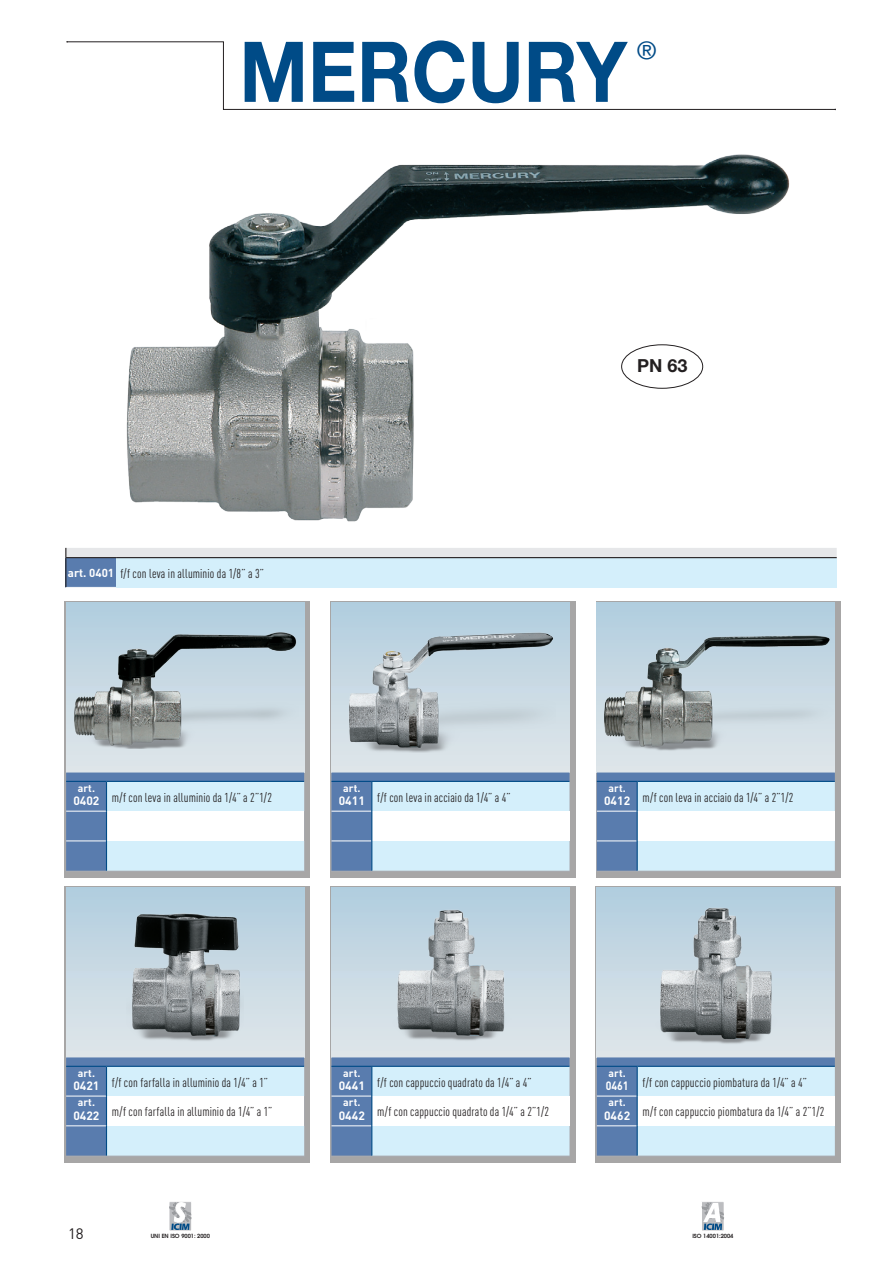
<style>
.page{position:relative;width:893px;height:1263px;background:#fff}
.page>*{position:absolute;margin:0;border:0;box-sizing:border-box;transform-origin:0 0}
.t1{font:700 84px "Helvetica Neue CE";color:#004b87;scale:.9 1}
.t2{font:700 18px "Helvetica Neue CE";color:#231f20}
.t3{font:15px "DIN";color:#231f20}
.t4{font:12.75px "DIN Cond";letter-spacing:.01em;color:#231f20}
.t5{font:700 10.5px "DIN";color:#fff}
.t6{font:600 5.7px "Avant Garde";color:#231f20}
.s1{font-family:"DIN";font-weight:700;font-size:11.55px;color:#fff}
</style>
<div class="page">
<div style="left:169px;top:1201px;width:23px;height:30px;border:1px solid #fff"></div>
<svg style="left:170px;top:1201px;width:21px;height:29px"></svg>
<div style="left:701px;top:1201px;width:23px;height:30px;border:1px solid #fff"></div>
<svg style="left:702px;top:1203px;width:22px;height:27px"></svg>
<div style="left:65px;top:601px;width:245px;height:276px;background:#231f20;opacity:.4"></div>
<div style="left:66px;top:602px;width:238px;height:170px;background:linear-gradient(to bottom,#b1cddf,#e0e6ea)"></div>
<svg style="left:66px;top:772px;width:238px;height:99px"></svg>
<hr style="left:106px;top:811px;width:1px;height:30px;background:#004b87">
<hr style="left:106px;top:841px;width:1px;height:30px;background:#004b87">
<hr style="left:66px;top:781px;width:41px;height:1px;background:#004b87">
<hr style="left:107px;top:781px;width:197px;height:1px;background:#004b87">
<img style="left:72px;top:630px;width:226px;height:119px">
<div style="left:330px;top:601px;width:245px;height:276px;background:#231f20;opacity:.4"></div>
<div style="left:331px;top:602px;width:238px;height:170px;background:linear-gradient(to bottom,#b1cddf,#e0e6ea)"></div>
<svg style="left:331px;top:772px;width:238px;height:99px"></svg>
<hr style="left:371px;top:811px;width:1px;height:30px;background:#004b87">
<hr style="left:371px;top:841px;width:1px;height:30px;background:#004b87">
<img style="left:345px;top:626px;width:211px;height:127px">
<div style="left:596px;top:601px;width:244px;height:276px;background:#a7a6a6"></div>
<div style="left:597px;top:602px;width:238px;height:170px;background:linear-gradient(to bottom,#b1cddf,#e0e6ea)"></div>
<svg style="left:597px;top:772px;width:238px;height:99px;background:#c1d7e9"></svg>
<hr style="left:637px;top:811px;width:1px;height:30px;background:#004b87">
<hr style="left:637px;top:841px;width:1px;height:30px;background:#004b87">
<hr style="left:597px;top:781px;width:40px;height:1px;background:#004b87">
<hr style="left:637px;top:781px;width:198px;height:1px;background:#004b87">
<img style="left:598px;top:622px;width:235px;height:131px">
<div style="left:65px;top:886px;width:245px;height:276px;background:#231f20;opacity:.4"></div>
<div style="left:66px;top:887px;width:238px;height:170px;background:linear-gradient(to bottom,#b1cedf,#e0e6ea)"></div>
<svg style="left:66px;top:1057px;width:238px;height:98px"></svg>
<hr style="left:66px;top:1066px;width:41px;height:1px;background:#004b87">
<hr style="left:107px;top:1066px;width:197px;height:1px;background:#004b87">
<img style="left:127px;top:908px;width:117px;height:133px">
<div style="left:330px;top:886px;width:245px;height:276px;background:#231f20;opacity:.4"></div>
<div style="left:331px;top:887px;width:238px;height:170px;background:linear-gradient(to bottom,#b1cddf,#e0e6ea)"></div>
<svg style="left:331px;top:1057px;width:238px;height:98px"></svg>
<hr style="left:331px;top:1066px;width:41px;height:1px;background:#004b87">
<hr style="left:372px;top:1066px;width:197px;height:1px;background:#004b87">
<img style="left:390px;top:906px;width:121px;height:137px">
<div style="left:595px;top:886px;width:246px;height:276px;background:#231f20;opacity:.4"></div>
<div style="left:597px;top:887px;width:238px;height:170px;background:linear-gradient(to bottom,#b1cddf,#e0e6ea)"></div>
<svg style="left:597px;top:1057px;width:238px;height:98px"></svg>
<hr style="left:597px;top:1066px;width:40px;height:1px;background:#004b87">
<hr style="left:637px;top:1066px;width:198px;height:1px;background:#004b87">
<img style="left:652px;top:904px;width:128px;height:141px">
<svg style="left:65px;top:548px;width:772px;height:39px;background:#cce1ec"></svg>
<svg style="left:68px;top:41px;width:768px;height:69px"></svg>
<img style="left:126px;top:154px;width:664px;height:368px">
<div style="left:622px;top:345px;width:81px;height:43px;background:#fff;border-radius:50%"></div>
<div style="left:621px;top:344px;width:82px;height:45px;border:1px solid #231f20;border-radius:50%"></div>
<h1 class="t1" style="left:239px;top:20px;width:476px">MERCURY<sup>®</sup></h1>
<p class="t4" style="left:68px;top:566px;width:198px"><span class="s1">art. 0401</span> f/f con leva in alluminio da 1/8” a 3”</p>
<p class="t5" style="left:78px;top:781px;width:19px">art.</p>
<p class="t4" style="left:73px;top:790px;width:200px"><sub>0402</sub> m/f con leva in alluminio da 1/4” a 2”1/2</p>
<p class="t5" style="left:343px;top:781px;width:19px">art.</p>
<p class="t4" style="left:339px;top:790px;width:173px"><sub>0411</sub> f/f con leva in acciaio da 1/4” a 4”</p>
<h2 class="t2" style="left:637px;top:355px;width:52px">PN 63</h2>
<p class="t5" style="left:609px;top:781px;width:19px">art.</p>
<p class="t4" style="left:604px;top:790px;width:191px"><sub>0412</sub> m/f con leva in acciaio da 1/4” a 2”1/2</p>
<p class="t5" style="left:78px;top:1066px;width:19px">art.</p>
<p class="t4" style="left:73px;top:1074px;width:196px"><sub>0421</sub> f/f con farfalla in alluminio da 1/4” a 1”</p>
<p class="t5" style="left:78px;top:1096px;width:19px">art.</p>
<p class="t4" style="left:73px;top:1104px;width:200px"><sub>0422</sub> m/f con farfalla in alluminio da 1/4” a 1”</p>
<p class="t5" style="left:343px;top:1066px;width:19px">art.</p>
<p class="t4" style="left:339px;top:1074px;width:194px"><sub>0441</sub> f/f con cappuccio quadrato da 1/4” a 4”</p>
<p class="t5" style="left:343px;top:1096px;width:19px">art.</p>
<p class="t4" style="left:339px;top:1104px;width:212px"><sub>0442</sub> m/f con cappuccio quadrato da 1/4” a 2”1/2</p>
<p class="t5" style="left:609px;top:1066px;width:19px">art.</p>
<p class="t4" style="left:606px;top:1074px;width:203px"><sub>0461</sub> f/f con cappuccio piombatura da 1/4” a 4”</p>
<p class="t5" style="left:609px;top:1096px;width:19px">art.</p>
<p class="t4" style="left:604px;top:1104px;width:222px"><sub>0462</sub> m/f con cappuccio piombatura da 1/4” a 2”1/2</p>
<p class="t3" style="left:68px;top:1224px;width:17px">18</p>
<p class="t6" style="left:151px;top:1232px;width:61px">UNI EN ISO 9001: 2000</p>
<p class="t6" style="left:692px;top:1232px;width:43px">ISO 14001:2004</p>
</div>
